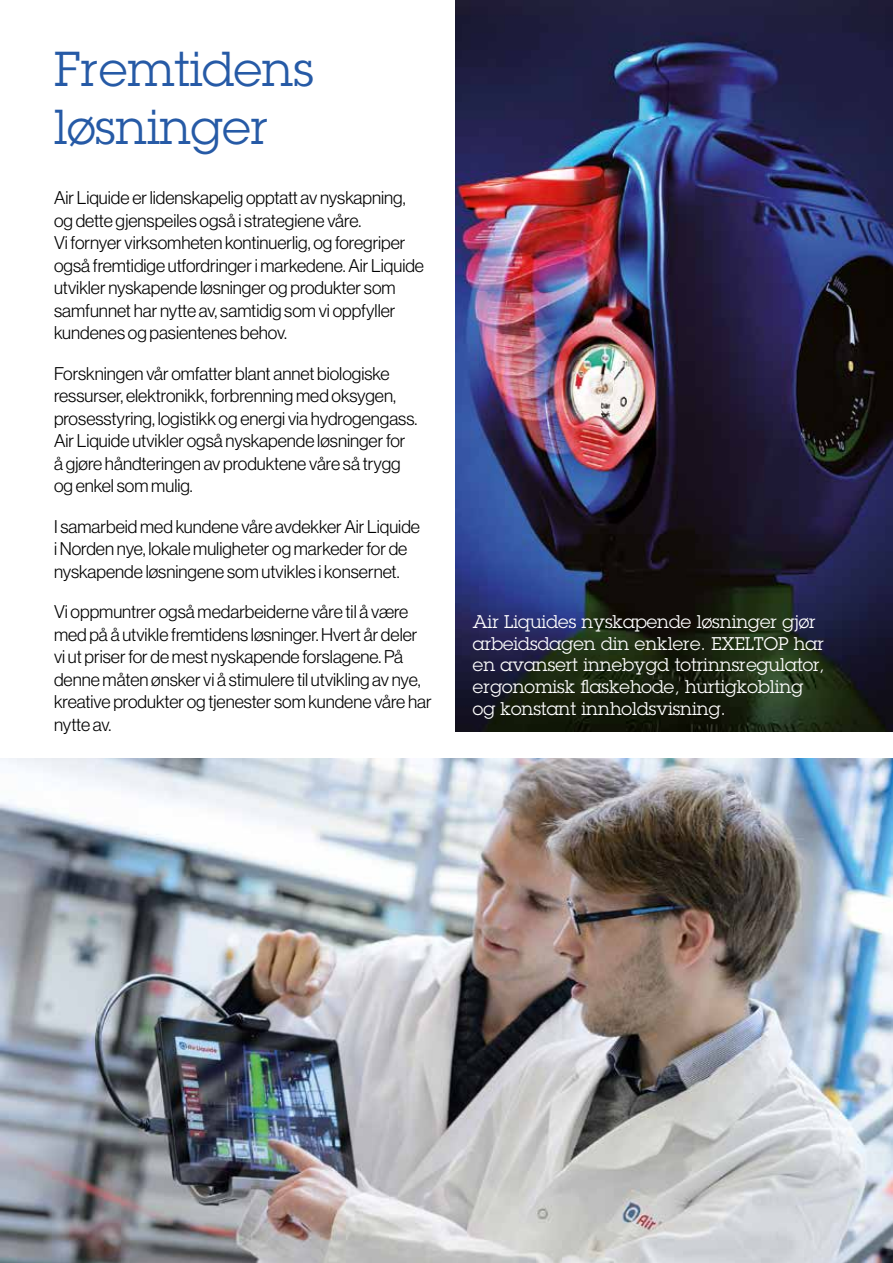
<style>
.page{position:relative;width:893px;height:1263px;background:#fff}
.page>*{position:absolute;margin:0;border:0;box-sizing:border-box;transform-origin:0 0}
.t1{font:48px/57.6px "Lubalin Graph Std";color:#265aa6}
.t2{font:18px/22.5px "N Haas Grotesk DS Std 45 Lt";color:#000}
.t3{font:18px/21.6px "Lubalin Graph Std";color:#fff}
</style>
<div class="page">
<img style="left:455px;top:0;width:438px;height:731px">
<img style="left:1px;top:758px;width:892px;height:505px">
<h1 class="t1" style="left:54px;top:40px;width:261px">Fremtidens løsninger</h1>
<p class="t2" style="left:54px;top:187px;width:372px">Air Liquide er lidenskapelig opptatt av nyskapning, og dette gjenspeiles også i strategiene våre.<br>Vi fornyer virksomheten kontinuerlig, og foregriper også fremtidige utfordringer i markedene. Air Liquide utvikler nyskapende løsninger og produkter som samfunnet har nytte av, samtidig som vi oppfyller kundenes og pasientenes behov.</p>
<p class="t2" style="left:54px;top:362px;width:365px">Forskningen vår omfatter blant annet biologiske ressurser, elektronikk, forbrenning med oksygen, prosesstyring, logistikk og energi via hydrogengass.<br>Air Liquide utvikler også nyskapende løsninger for å gjøre håndteringen av produktene våre så trygg og enkel som mulig.</p>
<p class="t2" style="left:54px;top:515px;width:368px">I samarbeid med kundene våre avdekker Air Liquide i Norden nye, lokale muligheter og markeder for de nyskapende løsningene som utvikles i konsernet.</p>
<p class="t2" style="left:54px;top:601px;width:379px">Vi oppmuntrer også medarbeiderne våre til å være med på å utvikle fremtidens løsninger. Hvert år deler vi ut priser for de mest nyskapende forslagene. På denne måten ønsker vi å stimulere til utvikling av nye, kreative produkter og tjenester som kundene våre har nytte av.</p>
<p class="t3" style="left:473px;top:611px;width:353px">Air Liquides nyskapende løsninger gjør arbeidsdagen din enklere. EXELTOP har en avansert innebygd totrinnsregulator, ergonomisk flaskehode, hurtigkobling og konstant innholdsvisning.</p>
</div>
